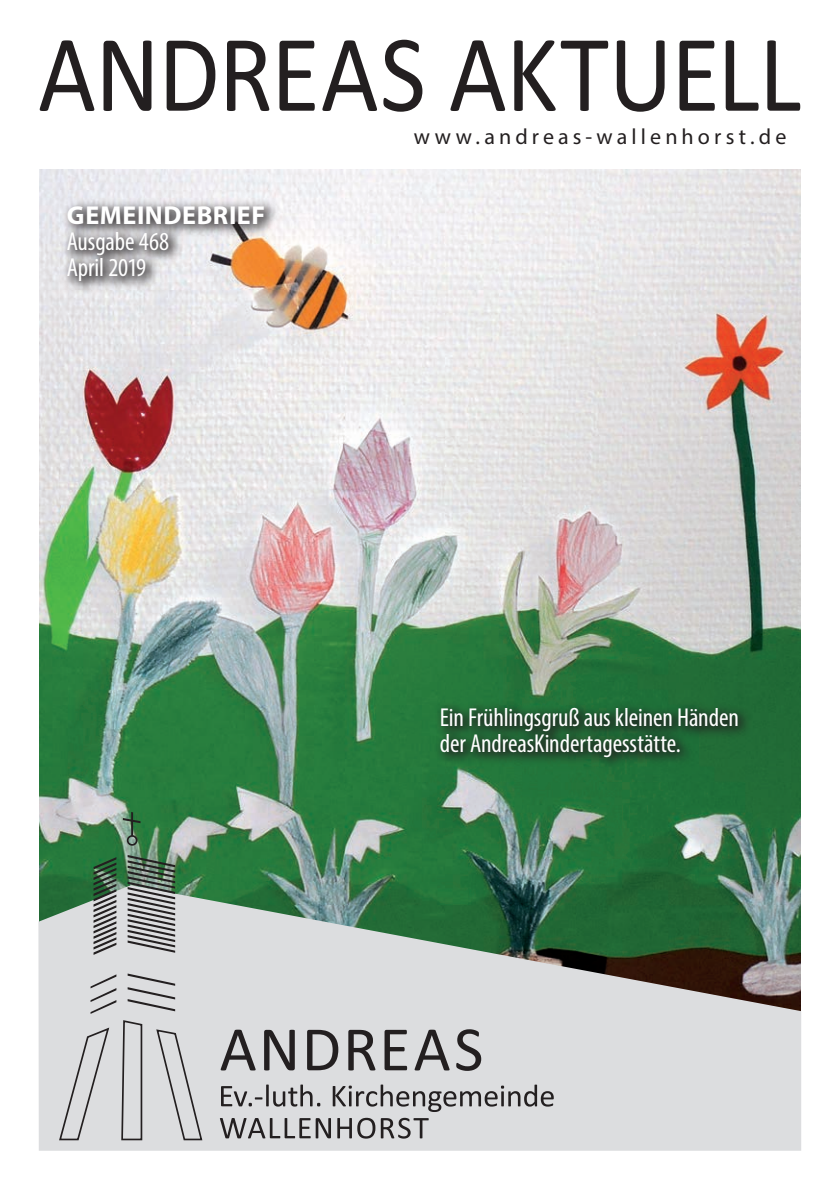
<style>
.page{position:relative;width:840px;height:1191px;background:#fff}
.page>*{position:absolute;margin:0;border:0;box-sizing:border-box;transform-origin:0 0}
.t1{font:condensed 26px/26px "Myriad Pro";letter-spacing:-.005em;color:#fff}
.t2{font:700 26px "Myriad Pro";letter-spacing:.025em;color:#fff}
.t3{font:22px "Myriad Pro";letter-spacing:.19em;color:#231f20}
</style>
<div class="page">
<img style="left:40px;top:170px;width:759px;height:715px">
<svg style="left:40px;top:40px;width:759px;height:72px"></svg>
<svg style="left:38px;top:885px;width:762px;height:265px;fill:#dcdddf"></svg>
<div style="left:127px;top:835px;width:10px;height:10px;border:2px solid #231f20;border-radius:50%"></div>
<svg style="left:93px;top:857px;width:23px;height:98px"></svg>
<svg style="left:127px;top:855px;width:48px;height:97px"></svg>
<hr style="left:131px;top:812px;width:2px;height:24px;background:#231f20">
<svg style="left:123px;top:818px;width:17px;height:5px"></svg>
<svg style="left:58px;top:973px;width:145px;height:168px"></svg>
<svg style="left:220px;top:1084px;width:333px;height:54px"></svg>
<svg style="left:220px;top:1029px;width:261px;height:41px"></svg>
<div style="left:61px;top:199px;width:218px;height:96px;background:#231f20;opacity:.75"></div>
<div style="left:433px;top:700px;width:318px;height:71px;background:#231f20;opacity:.75"></div>
<p class="t2" style="left:67px;top:198px;width:200px">GEMEINDEBRIEF</p>
<p class="t1" style="left:67px;top:228px;width:104px">Ausgabe 468<br>April 2019</p>
<p class="t3" style="left:413px;top:123px;width:374px">www.andreas-wallenhorst.de</p>
<p class="t1" style="left:439px;top:703px;width:300px">Ein Frühlingsgruß aus kleinen Händen der AndreasKindertagesstätte.</p>
</div>
